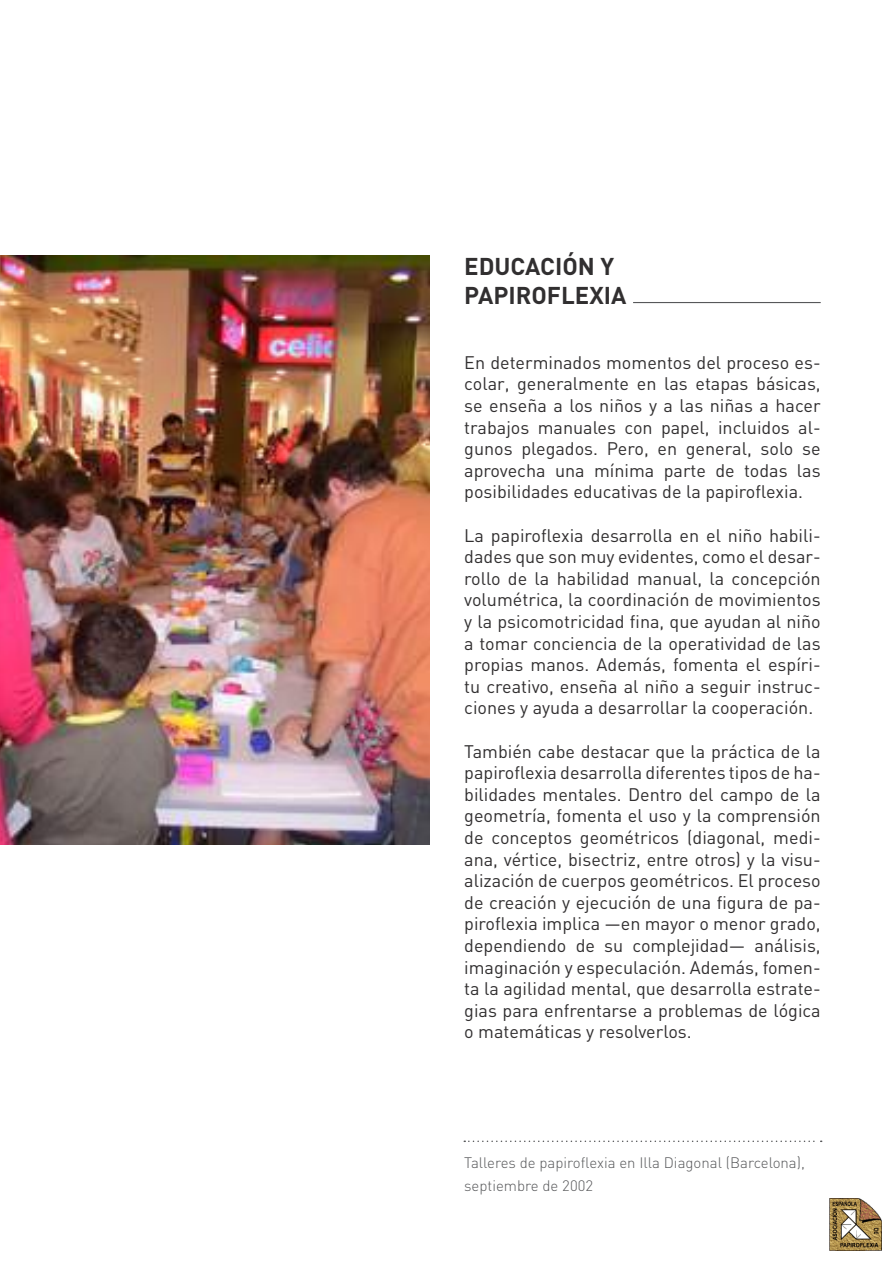
<style>
.page{position:relative;width:893px;height:1263px;background:#fff}
.page>*{position:absolute;margin:0;border:0;box-sizing:border-box;transform-origin:0 0}
.t1{font:700 24px/28.8px "DIN";color:#312f30}
.t2{font:18px/21.6px "DIN";color:#312f30;text-align:justify}
.t3{font:300 15px/22.5px "DIN";color:#57585a}
</style>
<div class="page">
<img style="left:829px;top:1198px;width:52px;height:52px">
<svg style="left:464px;top:1140px;width:358px;height:2px"></svg>
<hr style="left:633px;top:302px;width:188px;height:1px;background:#57585a">
<img style="left:0;top:255px;width:429px;height:589px">
<h1 class="t1" style="left:464px;top:251px;width:164px">EDUCACIÓN Y<br>PAPIROFLEXIA</h1>
<p class="t2" style="left:464px;top:351px;width:358px">En determinados momentos del proceso es&shy;colar, generalmente en las etapas básicas, se enseña a los niños y a las niñas a hacer trabajos manuales con papel, incluidos al&shy;gunos plegados. Pero, en general, solo se aprovecha una mínima parte de todas las posibilidades educativas de la papiroflexia.</p>
<p class="t2" style="left:464px;top:524px;width:358px">La papiroflexia desarrolla en el niño habili&shy;dades que son muy evidentes, como el desar&shy;rollo de la habilidad manual, la concepción volumétrica, la coordinación de movimientos y la psicomotricidad fina, que ayudan al niño a tomar conciencia de la operatividad de las propias manos. Además, fomenta el espíri&shy;tu creativo, enseña al niño a seguir instruc&shy;ciones y ayuda a desarrollar la cooperación.</p>
<p class="t2" style="left:464px;top:740px;width:358px">También cabe destacar que la práctica de la papiroflexia desarrolla diferentes tipos de ha&shy;bilidades mentales. Dentro del campo de la geometría, fomenta el uso y la comprensión de conceptos geométricos (diagonal, medi&shy;ana, vértice, bisectriz, entre otros) y la visu&shy;alización de cuerpos geométricos. El proceso de creación y ejecución de una figura de pa&shy;piroflexia implica —en mayor o menor grado, dependiendo de su complejidad— análisis, imaginación y especulación. Además, fomen&shy;ta la agilidad mental, que desarrolla estrate&shy;gias para enfrentarse a problemas de lógica o matemáticas y resolverlos.</p>
<p class="t3" style="left:464px;top:1151px;width:342px">Talleres de papiroflexia en Illa Diagonal (Barcelona), septiembre de 2002</p>
</div>
